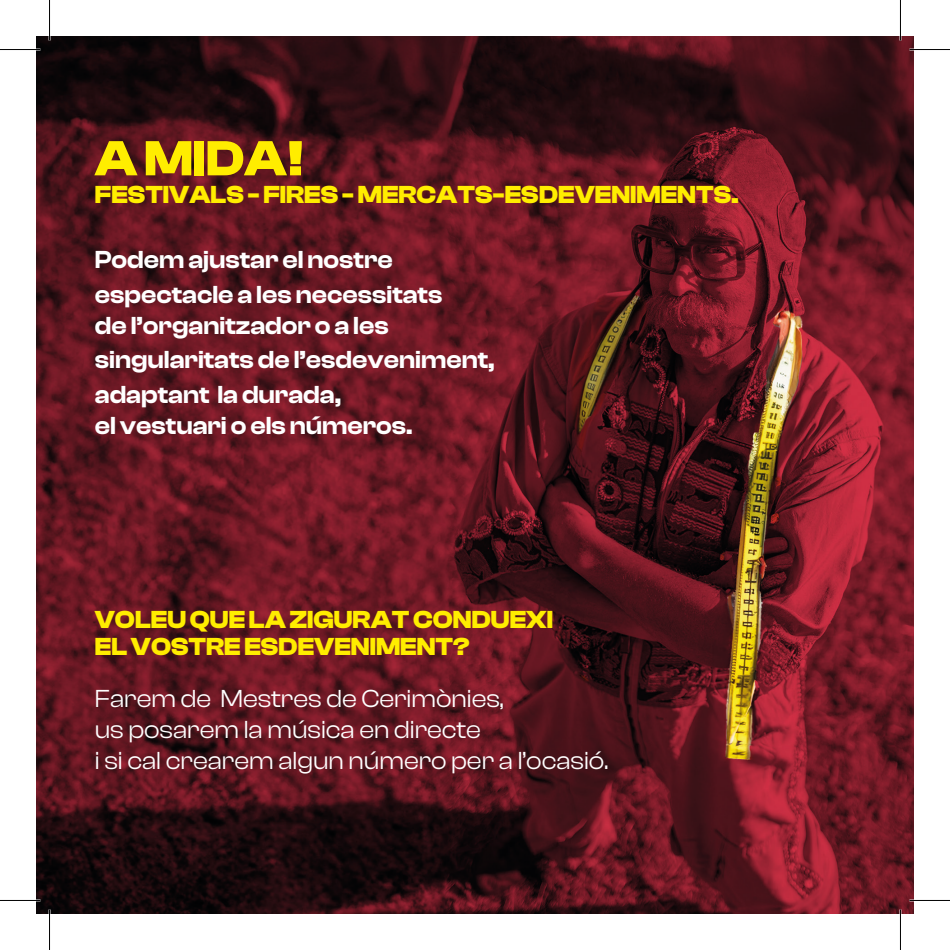
<style>
.page{position:relative;width:950px;height:950px;background:#fff}
.page>*{position:absolute;margin:0;border:0;box-sizing:border-box;transform-origin:0 0}
.t1{font:700 51px "Clash Display";color:#ffed00}
.t2{font:600 25.5px/34.5px "Clash Display";color:#fff}
.t3{font:25.5px/31px "Clash Display";color:#fff}
.t4{font:700 25.5px/27.2px "Clash Display";color:#ffed00}
</style>
<div class="page">
<img style="left:37px;top:37px;width:876px;height:876px">
<hr style="left:0;top:899px;width:40px;height:2px;background:#fff">
<hr style="left:909px;top:899px;width:40px;height:2px;background:#fff">
<hr style="left:899px;top:0;width:2px;height:40px;background:#fff">
<hr style="left:899px;top:909px;width:2px;height:40px;background:#fff">
<hr style="left:0;top:49px;width:40px;height:1px;background:#000">
<hr style="left:909px;top:49px;width:40px;height:1px;background:#000">
<hr style="left:0;top:900px;width:40px;height:1px;background:#000">
<hr style="left:909px;top:900px;width:40px;height:1px;background:#000">
<hr style="left:49px;top:0;width:1px;height:40px;background:#000">
<hr style="left:49px;top:909px;width:1px;height:40px;background:#000">
<hr style="left:900px;top:0;width:1px;height:40px;background:#000">
<hr style="left:900px;top:909px;width:1px;height:40px;background:#000">
<h1 class="t1" style="left:95px;top:130px;width:211px">A MIDA!</h1>
<p class="t4" style="left:95px;top:181px;width:645px">FESTIVALS - FIRES - MERCATS-ESDEVENIMENTS.</p>
<p class="t2" style="left:95px;top:243px;width:349px">Podem ajustar el nostre espectacle a les necessitats</p>
<p class="t2" style="left:95px;top:308px;width:401px">de l’organitzador o a les singularitats de l’esdeveniment, adaptant la durada,</p>
<p class="t2" style="left:95px;top:408px;width:319px">el vestuari o els números.</p>
<p class="t4" style="left:95px;top:605px;width:459px">VOLEU QUE LA ZIGURAT CONDUEXI<br>EL VOSTRE ESDEVENIMENT?</p>
<p class="t3" style="left:95px;top:683px;width:515px">Farem de Mestres de Cerimònies,<br>us posarem la música en directe<br>i si cal crearem algun número per a l’ocasió.</p>
</div>
